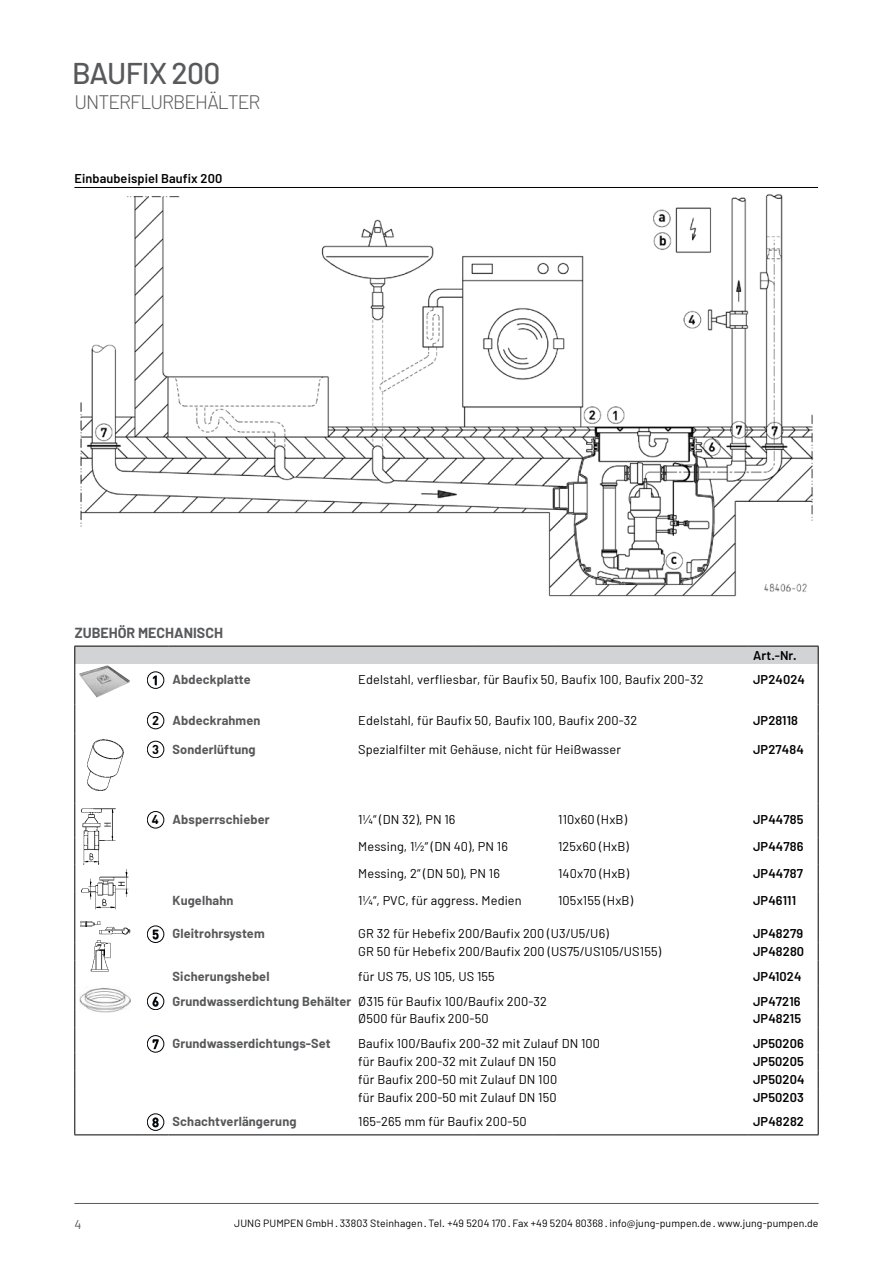
<style>
.page{position:relative;width:893px;height:1263px;background:#fff}
.page>*{position:absolute;margin:0;border:0;box-sizing:border-box;transform-origin:0 0}
.t1{font:500 30px "Barlow";letter-spacing:-.025em;color:#58595b}
.t2{font:300 19.5px "Barlow";letter-spacing:-.05em;color:#58595b}
.t3{font:700 14.25px "Barlow";color:#58595b}
.t4{font:12.75px "Barlow";letter-spacing:.01em;color:#000}
.t5{font:600 12.75px "Barlow";letter-spacing:.01em;color:#000}
.t6{font:700 12.75px "Barlow";letter-spacing:.01em;color:#58595b}
.t7{font:12.75px "Barlow";color:#58595b}
.t8{font:10.5px "Barlow";letter-spacing:.01em;color:#000}
.s1{font-family:"DIN Pro";color:#000}
.s2{font-family:"DIN Pro";font-weight:700}
.s3{font-weight:700;color:#58595b}
</style>
<div class="page">
<hr style="left:74px;top:1203px;width:745px;height:1px;background:#58595b">
<div style="left:74px;top:646px;width:745px;height:18px;background:#d1d3d4"></div>
<hr style="left:168px;top:646px;width:186px;height:1px;background:#000">
<hr style="left:354px;top:646px;width:119px;height:1px;background:#000">
<hr style="left:473px;top:646px;width:81px;height:1px;background:#000">
<hr style="left:554px;top:646px;width:195px;height:1px;background:#000">
<hr style="left:749px;top:646px;width:70px;height:1px;background:#000">
<hr style="left:74px;top:664px;width:1px;height:40px;background:#000">
<hr style="left:818px;top:664px;width:1px;height:40px;background:#000">
<svg style="left:74px;top:704px;width:1px;height:29px"></svg>
<svg style="left:818px;top:704px;width:1px;height:29px"></svg>
<hr style="left:74px;top:733px;width:1px;height:71px;background:#000">
<hr style="left:818px;top:733px;width:1px;height:71px;background:#000">
<hr style="left:818px;top:804px;width:1px;height:33px;background:#000">
<hr style="left:74px;top:804px;width:1px;height:33px;background:#000">
<svg style="left:74px;top:837px;width:1px;height:297px"></svg>
<hr style="left:74px;top:1134px;width:69px;height:1px;background:#000">
<svg style="left:143px;top:1134px;width:25px;height:1px"></svg>
<hr style="left:168px;top:1134px;width:186px;height:1px;background:#000">
<hr style="left:354px;top:1134px;width:119px;height:1px;background:#000">
<hr style="left:473px;top:1134px;width:81px;height:1px;background:#000">
<hr style="left:554px;top:1134px;width:195px;height:1px;background:#000">
<svg style="left:818px;top:837px;width:1px;height:297px"></svg>
<hr style="left:749px;top:1134px;width:70px;height:1px;background:#000">
<img style="left:79px;top:665px;width:51px;height:33px">
<div style="left:147px;top:672px;width:17px;height:17px;border:1px solid #000;border-radius:50%"></div>
<svg style="left:153px;top:675px;width:4px;height:11px"></svg>
<div style="left:147px;top:712px;width:17px;height:17px;border:1px solid #000;border-radius:50%"></div>
<img style="left:87px;top:739px;width:37px;height:52px">
<div style="left:147px;top:741px;width:17px;height:17px;border:1px solid #000;border-radius:50%"></div>
<img style="left:81px;top:808px;width:35px;height:57px">
<img style="left:81px;top:869px;width:48px;height:41px">
<div style="left:147px;top:811px;width:17px;height:17px;border:1px solid #000;border-radius:50%"></div>
<img style="left:80px;top:921px;width:50px;height:51px">
<div style="left:147px;top:926px;width:17px;height:17px;border:1px solid #000;border-radius:50%"></div>
<svg style="left:152px;top:929px;width:7px;height:11px"></svg>
<img style="left:79px;top:988px;width:51px;height:24px">
<div style="left:147px;top:993px;width:17px;height:17px;border:1px solid #000;border-radius:50%"></div>
<svg style="left:152px;top:996px;width:7px;height:11px"></svg>
<div style="left:147px;top:1035px;width:17px;height:17px;border:1px solid #000;border-radius:50%"></div>
<svg style="left:153px;top:1039px;width:6px;height:10px"></svg>
<div style="left:147px;top:1113px;width:17px;height:17px;border:1px solid #000;border-radius:50%"></div>
<svg style="left:152px;top:1117px;width:7px;height:11px"></svg>
<hr style="left:74px;top:187px;width:744px;height:1px;background:#000">
<img style="left:80px;top:194px;width:734px;height:403px">
<h1 class="t1" style="left:72px;top:55px;width:150px">BAUFIX 200</h1>
<h2 class="t2" style="left:74px;top:90px;width:188px">UNTERFLURBEHÄLTER</h2>
<p class="t5" style="left:74px;top:170px;width:149px">Einbaubeispiel Baufix 200</p>
<p class="t3" style="left:75px;top:624px;width:150px">ZUBEHÖR MECHANISCH</p>
<p class="t5" style="left:753px;top:647px;width:45px">Art.-Nr.</p>
<p class="t6" style="left:152px;top:672px;width:101px"><span class="s1">1</span> Abdeckplatte</p>
<p class="t4" style="left:358px;top:672px;width:347px">Edelstahl, verfliesbar, für Baufix 50, Baufix 100, Baufix 200-32</p>
<p class="t5" style="left:753px;top:672px;width:54px">JP24024</p>
<p class="t6" style="left:152px;top:712px;width:110px"><span class="s1">2</span> Abdeckrahmen</p>
<p class="t4" style="left:358px;top:712px;width:281px">Edelstahl, für Baufix 50, Baufix 100, Baufix 200-32</p>
<p class="t5" style="left:753px;top:712px;width:47px">JP28118</p>
<p class="t6" style="left:152px;top:741px;width:105px"><span class="s1">3</span> Sonderlüftung</p>
<p class="t4" style="left:358px;top:741px;width:264px">Spezialfilter mit Gehäuse, nicht für Heißwasser</p>
<p class="t5" style="left:753px;top:741px;width:52px">JP27484</p>
<p class="t7" style="left:74px;top:1216px;width:9px">4</p>
<p class="t6" style="left:152px;top:811px;width:120px"><span class="s1">4</span> Absperrschieber</p>
<p class="t4" style="left:358px;top:811px;width:99px">1¼“ (DN 32), PN 16</p>
<p class="t4" style="left:558px;top:811px;width:70px">110x60 (HxB)</p>
<p class="t5" style="left:753px;top:811px;width:52px">JP44785</p>
<p class="t4" style="left:358px;top:838px;width:151px">Messing, 1½“ (DN 40), PN 16</p>
<p class="t4" style="left:558px;top:838px;width:72px">125x60 (HxB)</p>
<p class="t5" style="left:753px;top:838px;width:52px">JP44786</p>
<p class="t4" style="left:358px;top:865px;width:143px">Messing, 2“ (DN 50), PN 16</p>
<p class="t4" style="left:558px;top:865px;width:72px">140x70 (HxB)</p>
<p class="t5" style="left:753px;top:865px;width:52px">JP44787</p>
<p class="t6" style="left:173px;top:892px;width:62px">Kugelhahn</p>
<p class="t4" style="left:358px;top:892px;width:165px">1¼“, PVC, für aggress. Medien</p>
<p class="t4" style="left:558px;top:892px;width:76px">105x155 (HxB)</p>
<p class="t5" style="left:753px;top:892px;width:45px">JP46111</p>
<p class="t6" style="left:152px;top:926px;width:114px"><span class="s1">5</span> Gleitrohrsystem</p>
<p class="t4" style="left:358px;top:926px;width:252px">GR 32 für Hebefix 200/Baufix 200 (U3/U5/U6)</p>
<p class="t5" style="left:753px;top:926px;width:52px">JP48279</p>
<p class="t4" style="left:358px;top:944px;width:304px">GR 50 für Hebefix 200/Baufix 200 (US75/US105/US155)</p>
<p class="t5" style="left:753px;top:944px;width:53px">JP48280</p>
<p class="t6" style="left:173px;top:968px;width:98px">Sicherungshebel</p>
<p class="t4" style="left:358px;top:968px;width:138px">für US 75, US 105, US 155</p>
<p class="t5" style="left:753px;top:968px;width:50px">JP41024</p>
<p class="t4" style="left:152px;top:993px;width:396px"><span class="s2">6</span> <span class="s3">Grundwasserdichtung Behälter</span> Ø315 für Baufix 100/Baufix 200-32</p>
<p class="t5" style="left:753px;top:993px;width:49px">JP47216</p>
<p class="t4" style="left:358px;top:1011px;width:132px">Ø500 für Baufix 200-50</p>
<p class="t5" style="left:753px;top:1011px;width:50px">JP48215</p>
<p class="t6" style="left:152px;top:1036px;width:180px"><span class="s1">7</span> Grundwasserdichtungs-Set</p>
<p class="t4" style="left:358px;top:1036px;width:243px">Baufix 100/Baufix 200-32 mit Zulauf DN 100</p>
<p class="t5" style="left:753px;top:1036px;width:52px">JP50206</p>
<p class="t4" style="left:358px;top:1053px;width:199px">für Baufix 200-32 mit Zulauf DN 150</p>
<p class="t5" style="left:753px;top:1053px;width:52px">JP50205</p>
<p class="t4" style="left:358px;top:1071px;width:200px">für Baufix 200-50 mit Zulauf DN 100</p>
<p class="t5" style="left:753px;top:1071px;width:53px">JP50204</p>
<p class="t4" style="left:358px;top:1089px;width:200px">für Baufix 200-50 mit Zulauf DN 150</p>
<p class="t5" style="left:753px;top:1089px;width:52px">JP50203</p>
<p class="t6" style="left:152px;top:1114px;width:146px"><span class="s1">8</span> Schachtverlängerung</p>
<p class="t4" style="left:358px;top:1114px;width:170px">165-265 mm für Baufix 200-50</p>
<p class="t5" style="left:753px;top:1114px;width:52px">JP48282</p>
<p class="t8" style="left:234px;top:1216px;width:586px">JUNG PUMPEN GmbH · 33803 Steinhagen · Tel. +49 5204 170 · Fax +49 5204 80368 · info@jung-pumpen.de · www.jung-pumpen.de</p>
</div>
